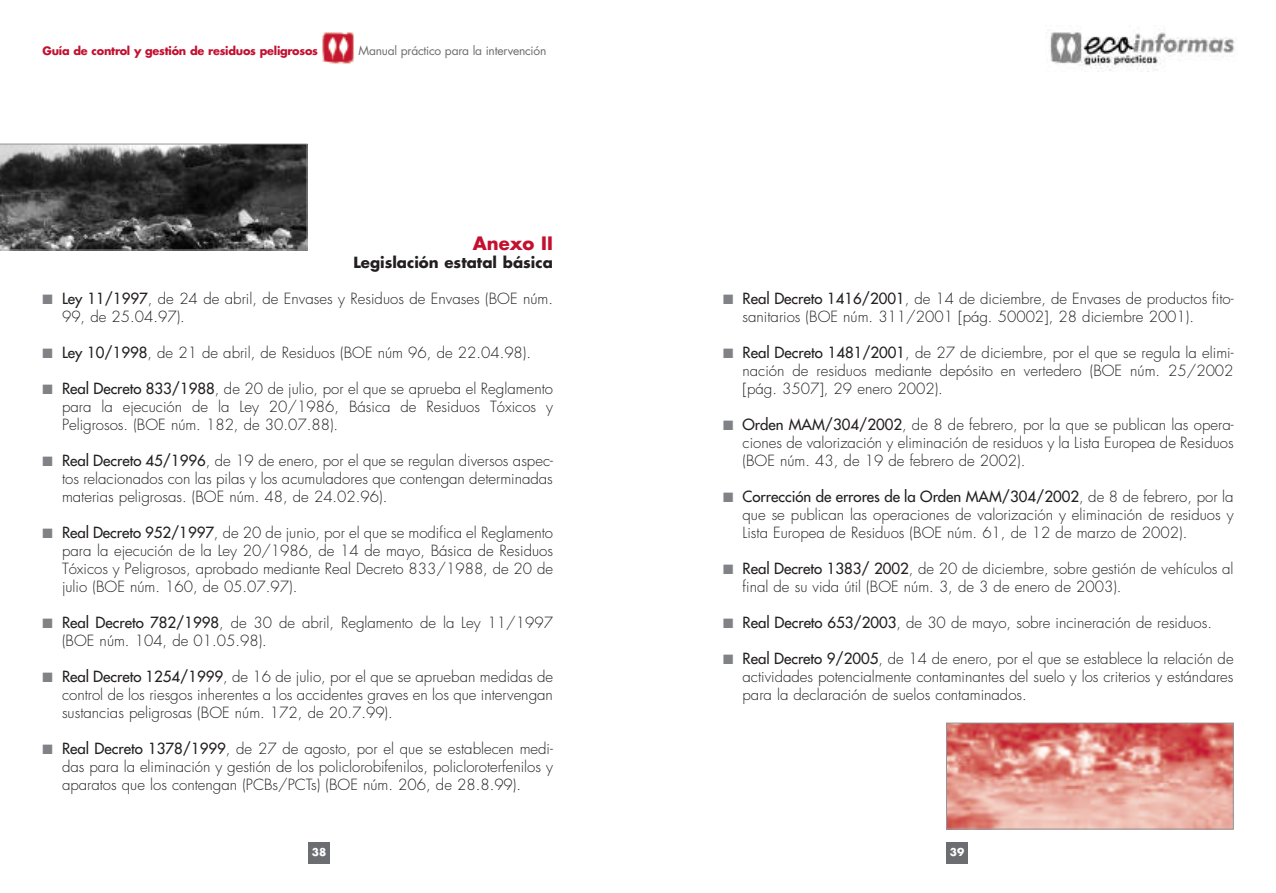
<style>
.page{position:relative;width:1276px;height:893px;background:#fff}
.page>*{position:absolute;margin:0;border:0;box-sizing:border-box;transform-origin:0 0}
.t1{font:700 18px "Futura";color:#c3102f}
.t2{font:300 15px/18px "Futura";color:#231f20;text-align:justify}
.t3{font:700 15px "Futura";color:#231f20}
.t4{font:12px "Futura";letter-spacing:-.02em;color:#6c6d70}
.t5{font:700 11.25px "Futura";letter-spacing:-.02em;color:#c3102f}
.t6{font:700 10.5px "Futura";color:#fff}
.s1{color:#808285}
.s2{font-weight:400}
</style>
<div class="page">
<img style="left:1050px;top:32px;width:185px;height:39px">
<div style="left:946px;top:842px;width:21px;height:21px;background:#6c6d70"></div>
<div style="left:308px;top:842px;width:22px;height:21px;background:#6c6d70"></div>
<img style="left:322px;top:32px;width:32px;height:32px">
<svg style="left:0;top:144px;width:307px;height:106px;background:#444545"></svg>
<img style="left:948px;top:725px;width:283px;height:102px">
<div style="left:946px;top:723px;width:287px;height:106px;border:1px solid #939598"></div>
<p class="t5" style="left:43px;top:46px;width:277px">Guía de control y gestión de residuos peligrosos</p>
<p class="t4" style="left:358px;top:45px;width:189px">Manual práctico para la intervención</p>
<p class="t1" style="left:473px;top:235px;width:82px">Anexo II</p>
<p class="t3" style="left:353px;top:256px;width:201px">Legislación estatal básica</p>
<p class="t2" style="left:62px;top:291px;width:492px;text-indent:-19px"><span class="s1">■</span> <span class="s2">Ley 11/1997</span>, de 24 de abril, de Envases y Residuos de Envases (BOE núm.<br>99, de 25.04.97).</p>
<p class="t2" style="left:43px;top:345px;width:490px"><span class="s1">■</span> <span class="s2">Ley 10/1998</span>, de 21 de abril, de Residuos (BOE núm 96, de 22.04.98).</p>
<p class="t2" style="left:62px;top:381px;width:492px;text-indent:-19px"><span class="s1">■</span> <span class="s2">Real Decreto 833/1988</span>, de 20 de julio, por el que se aprueba el Reglamento para la ejecución de la Ley 20/1986, Básica de Residuos Tóxicos y Peligrosos. (BOE núm. 182, de 30.07.88).</p>
<p class="t2" style="left:62px;top:453px;width:492px;text-indent:-20px"><span class="s1">■</span> <span class="s2">Real Decreto 45/1996</span>, de 19 de enero, por el que se regulan diversos aspec&shy;tos relacionados con las pilas y los acumuladores que contengan determinadas materias peligrosas. (BOE núm. 48, de 24.02.96).</p>
<p class="t2" style="left:62px;top:525px;width:492px;text-indent:-19px"><span class="s1">■</span> <span class="s2">Real Decreto 952/1997</span>, de 20 de junio, por el que se modifica el Reglamento para la ejecución de la Ley 20/1986, de 14 de mayo, Básica de Residuos Tóxicos y Peligrosos, aprobado mediante Real Decreto 833/1988, de 20 de julio (BOE núm. 160, de 05.07.97).</p>
<p class="t2" style="left:62px;top:615px;width:492px;text-indent:-20px"><span class="s1">■</span> <span class="s2">Real Decreto 782/1998</span>, de 30 de abril, Reglamento de la Ley 11/1997 (BOE núm. 104, de 01.05.98).</p>
<p class="t2" style="left:62px;top:669px;width:492px;text-indent:-20px"><span class="s1">■</span> <span class="s2">Real Decreto 1254/1999</span>, de 16 de julio, por el que se aprueban medidas de control de los riesgos inherentes a los accidentes graves en los que intervengan sustancias peligrosas (BOE núm. 172, de 20.7.99).</p>
<p class="t2" style="left:62px;top:741px;width:492px;text-indent:-20px"><span class="s1">■</span> <span class="s2">Real Decreto 1378/1999</span>, de 27 de agosto, por el que se establecen medi&shy;das para la eliminación y gestión de los policlorobifenilos, policloroterfenilos y aparatos que los contengan (PCBs/PCTs) (BOE núm. 206, de 28.8.99).</p>
<p class="t6" style="left:312px;top:847px;width:16px">38</p>
<p class="t2" style="left:742px;top:291px;width:492px;text-indent:-19px"><span class="s1">■</span> <span class="s2">Real Decreto 1416/2001</span>, de 14 de diciembre, de Envases de productos fito&shy;sanitarios (BOE núm. 311/2001 [pág. 50002], 28 diciembre 2001).</p>
<p class="t2" style="left:742px;top:345px;width:492px;text-indent:-20px"><span class="s1">■</span> <span class="s2">Real Decreto 1481/2001</span>, de 27 de diciembre, por el que se regula la elimi&shy;nación de residuos mediante depósito en vertedero (BOE núm. 25/2002 [pág. 3507], 29 enero 2002).</p>
<p class="t2" style="left:742px;top:417px;width:492px;text-indent:-19px"><span class="s1">■</span> <span class="s2">Orden MAM/304/2002</span>, de 8 de febrero, por la que se publican las opera&shy;ciones de valorización y eliminación de residuos y la Lista Europea de Residuos (BOE núm. 43, de 19 de febrero de 2002).</p>
<p class="t2" style="left:742px;top:489px;width:492px;text-indent:-19px"><span class="s1">■</span> <span class="s2">Corrección de errores de la Orden MAM/304/2002</span>, de 8 de febrero, por la que se publican las operaciones de valorización y eliminación de residuos y Lista Europea de Residuos (BOE núm. 61, de 12 de marzo de 2002).</p>
<p class="t2" style="left:742px;top:561px;width:492px;text-indent:-19px"><span class="s1">■</span> <span class="s2">Real Decreto 1383/ 2002</span>, de 20 de diciembre, sobre gestión de vehículos al final de su vida útil (BOE núm. 3, de 3 de enero de 2003).</p>
<p class="t2" style="left:723px;top:615px;width:490px"><span class="s1">■</span> <span class="s2">Real Decreto 653/2003</span>, de 30 de mayo, sobre incineración de residuos.</p>
<p class="t2" style="left:742px;top:651px;width:492px;text-indent:-20px"><span class="s1">■</span> <span class="s2">Real Decreto 9/2005</span>, de 14 de enero, por el que se establece la relación de actividades potencialmente contaminantes del suelo y los criterios y estándares para la declaración de suelos contaminados.</p>
<p class="t6" style="left:949px;top:847px;width:16px">39</p>
</div>
